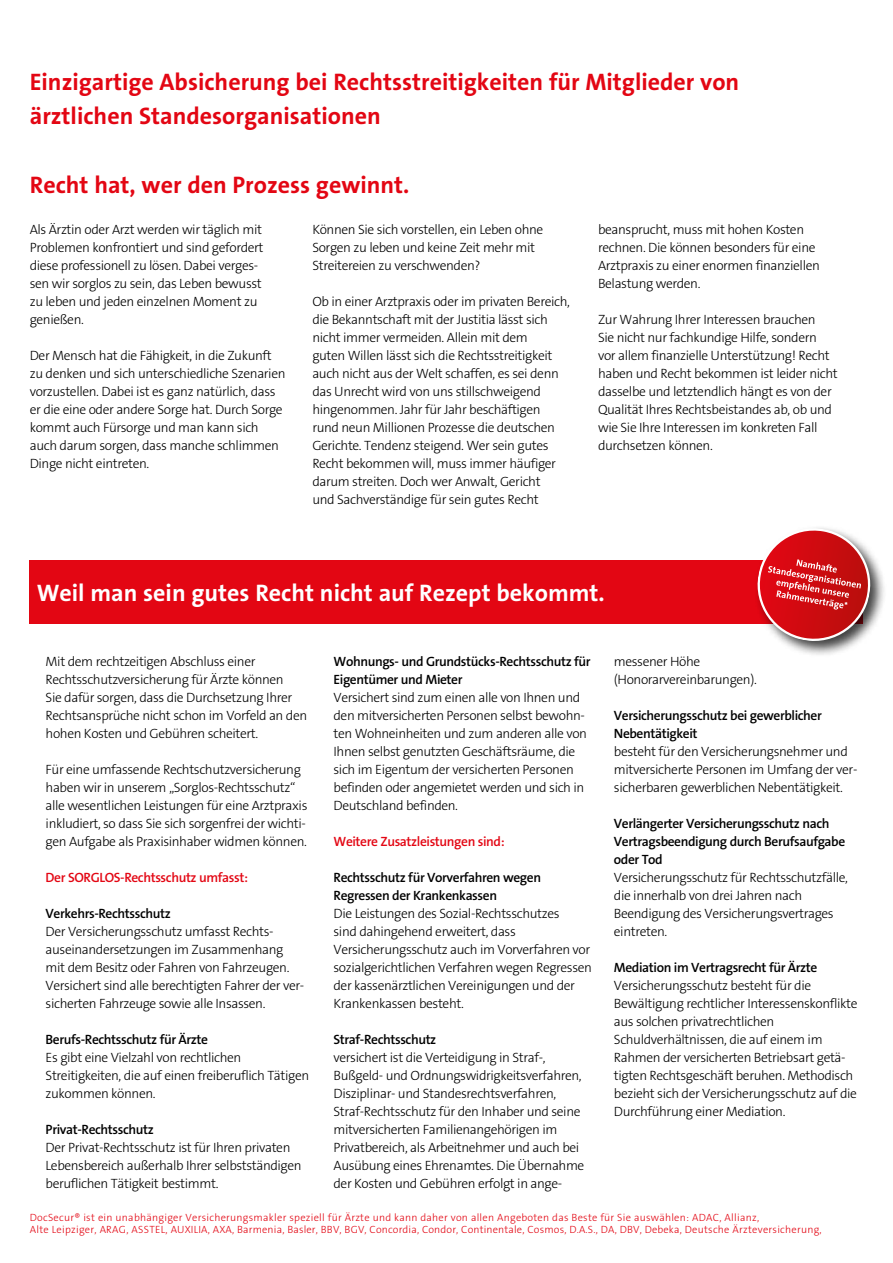
<style>
.page{position:relative;width:893px;height:1263px;background:#fff}
.page>*{position:absolute;margin:0;border:0;box-sizing:border-box;transform-origin:0 0}
.t1{font:700 24px/34.5px "The Sans Os F";color:#e30613}
.t2{font:700 24px "The Sans Os F";color:#fff}
.t3{font:300 13.5px/18px "The Sans Os F";letter-spacing:-.03em;color:#000}
.t4{font:600 13.5px/18px "The Sans Os F";letter-spacing:-.03em;color:#000}
.t5{font:600 13.5px "The Sans Os F";letter-spacing:-.03em;color:#e30613}
.t6{font:300 10.5px/12.6px "The Sans Os F";letter-spacing:.025em;color:#e30613}
</style>
<div class="page">
<div style="left:30px;top:560px;width:833px;height:64px;background:#e30613"></div>
<div style="left:754px;top:525px;width:132px;height:132px;background:#000;opacity:.75"></div>
<svg style="left:754px;top:525px;width:119px;height:119px"></svg>
<h1 class="t1" style="left:30px;top:65px;width:711px">Einzigartige Absicherung bei Rechtsstreitigkeiten für Mitglieder von ärztlichen Standesorganisationen</h1>
<h1 class="t1" style="left:30px;top:168px;width:381px">Recht hat, wer den Prozess gewinnt.</h1>
<p class="t3" style="left:30px;top:221px;width:235px">Als Ärztin oder Arzt werden wir täglich mit Problemen konfrontiert und sind gefordert diese professionell zu lösen. Dabei verges&shy;sen wir sorglos zu sein, das Leben bewusst zu leben und jeden einzelnen Moment zu genießen.</p>
<p class="t3" style="left:30px;top:347px;width:257px">Der Mensch hat die Fähigkeit, in die Zukunft zu denken und sich unterschiedliche Szenarien vorzustellen. Dabei ist es ganz natürlich, dass er die eine oder andere Sorge hat. Durch Sorge kommt auch Fürsorge und man kann sich auch darum sorgen, dass manche schlimmen Dinge nicht eintreten.</p>
<p class="t3" style="left:312px;top:221px;width:232px">Können Sie sich vorstellen, ein Leben ohne<br>Sorgen zu leben und keine Zeit mehr mit<br>Streitereien zu verschwenden?</p>
<p class="t3" style="left:312px;top:293px;width:259px">Ob in einer Arztpraxis oder im privaten Bereich, die Bekanntschaft mit der Justitia lässt sich nicht immer vermeiden. Allein mit dem<br>guten Willen lässt sich die Rechtsstreitigkeit auch nicht aus der Welt schaffen, es sei denn das Unrecht wird von uns stillschweigend hingenommen. Jahr für Jahr beschäftigen rund neun Millionen Prozesse die deutschen Gerichte. Tendenz steigend. Wer sein gutes Recht bekommen will, muss immer häufiger darum streiten. Doch wer Anwalt, Gericht<br>und Sachverständige für sein gutes Recht</p>
<p class="t3" style="left:598px;top:220px;width:223px">beansprucht, muss mit hohen Kosten rechnen. Die können besonders für eine Arztpraxis zu einer enormen finanziellen Belastung werden.</p>
<p class="t3" style="left:598px;top:310px;width:241px">Zur Wahrung Ihrer Interessen brauchen<br>Sie nicht nur fachkundige Hilfe, sondern vor allem finanzielle Unterstützung! Recht haben und Recht bekommen ist leider nicht dasselbe und letztendlich hängt es von der Qualität Ihres Rechtsbeistandes ab, ob und wie Sie Ihre Interessen im konkreten Fall durchsetzen können.</p>
<h1 class="t2" style="left:37px;top:578px;width:570px">Weil man sein gutes Recht nicht auf Rezept bekommt.</h1>
<p class="t3" style="left:46px;top:652px;width:263px">Mit dem rechtzeitigen Abschluss einer Rechtsschutzversicherung für Ärzte können<br>Sie dafür sorgen, dass die Durchsetzung Ihrer Rechtsansprüche nicht schon im Vorfeld an den hohen Kosten und Gebühren scheitert.</p>
<p class="t3" style="left:46px;top:760px;width:263px">Für eine umfassende Rechtschutzversicherung haben wir in unserem „Sorglos-Rechtsschutz“ alle wesentlichen Leistungen für eine Arztpraxis inkludiert, so dass Sie sich sorgenfrei der wichti&shy;gen Aufgabe als Praxisinhaber widmen können.</p>
<p class="t5" style="left:46px;top:869px;width:204px">Der SORGLOS-Rechtsschutz umfasst:</p>
<p class="t4" style="left:46px;top:904px;width:127px">Verkehrs-Rechtsschutz</p>
<p class="t3" style="left:46px;top:922px;width:260px">Der Versicherungsschutz umfasst Rechts&shy;auseinandersetzungen im Zusammenhang mit dem Besitz oder Fahren von Fahrzeugen.<br>Versichert sind alle berechtigten Fahrer der ver&shy;sicherten Fahrzeuge sowie alle Insassen.</p>
<p class="t4" style="left:46px;top:1030px;width:164px">Berufs-Rechtsschutz für Ärzte</p>
<p class="t3" style="left:46px;top:1048px;width:265px">Es gibt eine Vielzahl von rechtlichen<br>Streitigkeiten, die auf einen freiberuflich Tätigen zukommen können.</p>
<p class="t4" style="left:46px;top:1120px;width:110px">Privat-Rechtsschutz</p>
<p class="t3" style="left:46px;top:1138px;width:258px">Der Privat-Rechtsschutz ist für Ihren privaten<br>Lebensbereich außerhalb Ihrer selbstständigen beruflichen Tätigkeit bestimmt.</p>
<p class="t4" style="left:334px;top:652px;width:259px">Wohnungs- und Grundstücks-Rechtsschutz für<br>Eigentümer und Mieter</p>
<p class="t3" style="left:334px;top:688px;width:255px">Versichert sind zum einen alle von Ihnen und den mitversicherten Personen selbst bewohn&shy;ten Wohneinheiten und zum anderen alle von Ihnen selbst genutzten Geschäftsräume, die sich im Eigentum der versicherten Personen befinden oder angemietet werden und sich in Deutschland befinden.</p>
<p class="t5" style="left:334px;top:833px;width:173px">Weitere Zusatzleistungen sind:</p>
<p class="t4" style="left:334px;top:868px;width:209px">Rechtsschutz für Vorverfahren wegen<br>Regressen der Krankenkassen</p>
<p class="t3" style="left:334px;top:904px;width:260px">Die Leistungen des Sozial-Rechtsschutzes<br>sind dahingehend erweitert, dass Versicherungsschutz auch im Vorverfahren vor sozialgerichtlichen Verfahren wegen Regressen der kassenärztlichen Vereinigungen und der Krankenkassen besteht.</p>
<p class="t4" style="left:334px;top:1030px;width:104px">Straf-Rechtsschutz</p>
<p class="t3" style="left:334px;top:1048px;width:252px">versichert ist die Verteidigung in Straf-, Bußgeld- und Ordnungswidrigkeitsverfahren, Disziplinar- und Standesrechtsverfahren, Straf-Rechtsschutz für den Inhaber und seine mitversicherten Familienangehörigen im Privatbereich, als Arbeitnehmer und auch bei Ausübung eines Ehrenamtes. Die Übernahme der Kosten und Gebühren erfolgt in ange-</p>
<p class="t3" style="left:614px;top:652px;width:144px">messener Höhe (Honorarvereinbarungen).</p>
<p class="t4" style="left:614px;top:706px;width:209px">Versicherungsschutz bei gewerblicher<br>Nebentätigkeit</p>
<p class="t3" style="left:614px;top:742px;width:245px">besteht für den Versicherungsnehmer und mitversicherte Personen im Umfang der ver&shy;sicherbaren gewerblichen Nebentätigkeit.</p>
<p class="t4" style="left:614px;top:814px;width:233px">Verlängerter Versicherungsschutz nach<br>Vertragsbeendigung durch Berufsaufgabe oder Tod</p>
<p class="t3" style="left:614px;top:868px;width:236px">Versicherungsschutz für Rechtsschutzfälle, die innerhalb von drei Jahren nach Beendigung des Versicherungsvertrages eintreten.</p>
<p class="t4" style="left:614px;top:958px;width:205px">Mediation im Vertragsrecht für Ärzte</p>
<p class="t3" style="left:614px;top:976px;width:245px">Versicherungsschutz besteht für die Bewältigung rechtlicher Interessenskonflikte aus solchen privatrechtlichen Schuldverhältnissen, die auf einem im Rahmen der versicherten Betriebsart getä&shy;tigten Rechtsgeschäft beruhen. Methodisch bezieht sich der Versicherungsschutz auf die Durchführung einer Mediation.</p>
<p class="t6" style="left:30px;top:1211px;width:794px">DocSecur® ist ein unabhängiger Versicherungsmakler speziell für Ärzte und kann daher von allen Angeboten das Beste für Sie auswählen: ADAC, Allianz,<br>Alte Leipziger, ARAG, ASSTEL, AUXILIA, AXA, Barmenia, Basler, BBV, BGV, Concordia, Condor, Continentale, Cosmos, D.A.S., DA, DBV, Debeka, Deutsche Ärzteversicherung,</p>
</div>
